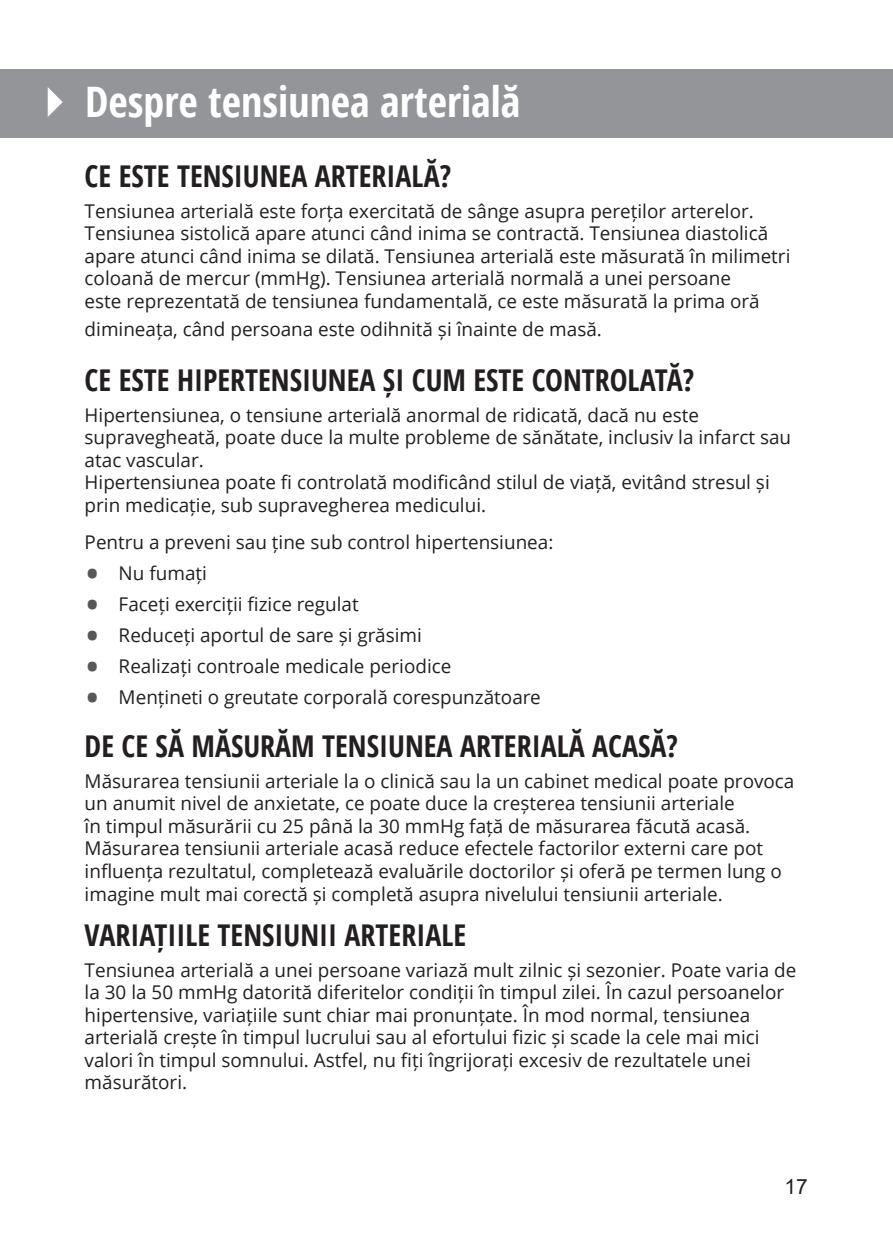
<style>
.page{position:relative;width:893px;height:1234px;background:#fff}
.page>*{position:absolute;margin:0;border:0;box-sizing:border-box;transform-origin:0 0}
.t1{font:700 42px "Open Sans Condensed";color:#fff}
.t2{font:700 30px "Open Sans Condensed";color:#231f20}
.t3{font:21px "Arial";color:#231f20}
.t4{font:18.9px/22.5px "Open Sans";color:#231f20}
.s1{font-size:42px;color:#57585a}
</style>
<div class="page">
<div style="left:0;top:69px;width:893px;height:69px;background:#939598"></div>
<svg style="left:48px;top:87px;width:15px;height:30px"></svg>
<h1 class="t1" style="left:85px;top:73px;width:437px">Despre tensiunea arterială</h1>
<h2 class="t2" style="left:85px;top:155px;width:368px">CE ESTE TENSIUNEA ARTERIALĂ?</h2>
<p class="t4" style="left:85px;top:199px;width:707px">Tensiunea arterială este forța exercitată de sânge asupra pereților arterelor.<br>Tensiunea sistolică apare atunci când inima se contractă. Tensiunea diastolică apare atunci când inima se dilată. Tensiunea arterială este măsurată în milimetri coloană de mercur (mmHg). Tensiunea arterială normală a unei persoane<br>este reprezentată de tensiunea fundamentală, ce este măsurată la prima oră</p>
<p class="t4" style="left:85px;top:318px;width:519px">dimineața, când persoana este odihnită și înainte de masă.</p>
<h2 class="t2" style="left:85px;top:358px;width:611px">CE ESTE HIPERTENSIUNEA ȘI CUM ESTE CONTROLATĂ?</h2>
<p class="t4" style="left:85px;top:403px;width:708px">Hipertensiunea, o tensiune arterială anormal de ridicată, dacă nu este supravegheată, poate duce la multe probleme de sănătate, inclusiv la infarct sau atac vascular.<br>Hipertensiunea poate fi controlată modificând stilul de viață, evitând stresul și prin medicație, sub supravegherea medicului.</p>
<p class="t4" style="left:85px;top:530px;width:470px">Pentru a preveni sau ține sub control hipertensiunea:</p>
<p class="t4" style="left:85px;top:561px;width:124px"><span class="s1">•</span> Nu fumați</p>
<p class="t4" style="left:85px;top:592px;width:276px"><span class="s1">•</span> Faceți exerciții fizice regulat</p>
<p class="t4" style="left:85px;top:623px;width:339px"><span class="s1">•</span> Reduceți aportul de sare și grăsimi</p>
<p class="t4" style="left:85px;top:654px;width:368px"><span class="s1">•</span> Realizați controale medicale periodice</p>
<p class="t4" style="left:85px;top:685px;width:458px"><span class="s1">•</span> Mențineti o greutate corporală corespunzătoare</p>
<h2 class="t2" style="left:85px;top:724px;width:595px">DE CE SĂ MĂSURĂM TENSIUNEA ARTERIALĂ ACASĂ?</h2>
<p class="t4" style="left:85px;top:769px;width:711px">Măsurarea tensiunii arteriale la o clinică sau la un cabinet medical poate provoca un anumit nivel de anxietate, ce poate duce la creșterea tensiunii arteriale<br>în timpul măsurării cu 25 până la 30 mmHg față de măsurarea făcută acasă.<br>Măsurarea tensiunii arteriale acasă reduce efectele factorilor externi care pot influența rezultatul, completează evaluările doctorilor și oferă pe termen lung o imagine mult mai corectă și completă asupra nivelului tensiunii arteriale.</p>
<h2 class="t2" style="left:85px;top:913px;width:383px">VARIAȚIILE TENSIUNII ARTERIALE</h2>
<p class="t4" style="left:85px;top:958px;width:713px">Tensiunea arterială a unei persoane variază mult zilnic și sezonier. Poate varia de la 30 la 50 mmHg datorită diferitelor condiții în timpul zilei. În cazul persoanelor hipertensive, variațiile sunt chiar mai pronunțate. În mod normal, tensiunea arterială crește în timpul lucrului sau al efortului fizic și scade la cele mai mici valori în timpul somnului. Astfel, nu fiți îngrijorați excesiv de rezultatele unei măsurători.</p>
<p class="t3" style="left:785px;top:1171px;width:25px">17</p>
</div>
